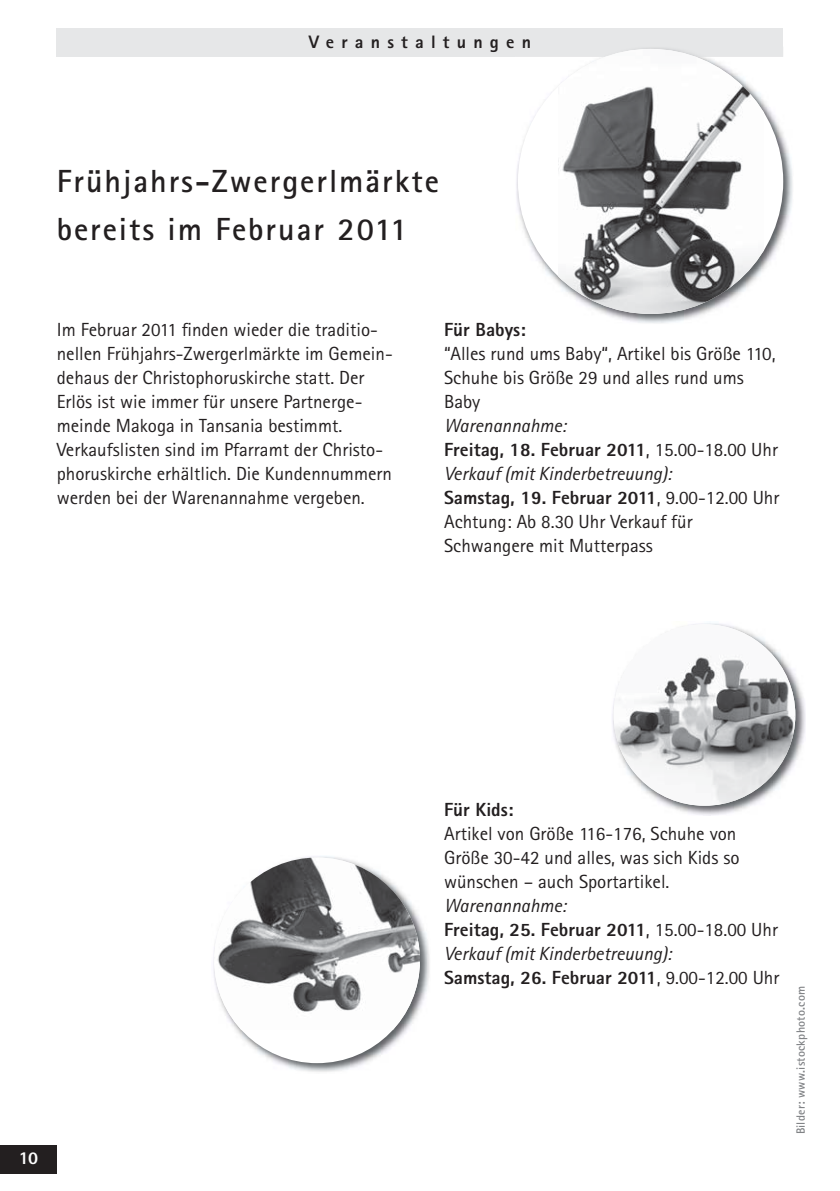
<style>
.page{position:relative;width:840px;height:1191px;background:#fff}
.page>*{position:absolute;margin:0;border:0;box-sizing:border-box;transform-origin:0 0}
.t1{font:700 32px/48px "Rotis Sans Serif";letter-spacing:.06em;color:#231f20}
.t2{font:19px/24px "Rotis Sans Serif";color:#231f20}
.t3{font:800 19px/24px "Rotis Sans Serif";color:#231f20}
.t4{font:800 18px "Rotis Sans Serif";letter-spacing:.4em;color:#231f20}
.t5{font:800 18px "Rotis Sans Serif";color:#fff}
.t6{font:700 12px "Rotis Sans Serif";letter-spacing:.02em;color:#808285}
.s1{font-style:italic}
.s2{font-weight:800}
.s3{font-weight:400;font-style:italic}
.s4{font-weight:400}
</style>
<div class="page">
<div style="left:0;top:1145px;width:57px;height:29px;background:#231f20"></div>
<div style="left:57px;top:28px;width:725px;height:29px;background:#e6e7e8"></div>
<img style="left:612px;top:623px;width:193px;height:193px">
<img style="left:613px;top:624px;width:181px;height:181px;border-radius:50%">
<img style="left:516px;top:47px;width:277px;height:276px">
<img style="left:516px;top:47px;width:266px;height:10px">
<img style="left:516px;top:47px;width:13px;height:5px">
<div style="left:517px;top:49px;width:265px;height:265px;background:#fff;border-radius:50%"></div>
<img style="left:558px;top:49px;width:204px;height:265px">
<img style="left:213px;top:856px;width:217px;height:216px">
<div style="left:214px;top:857px;width:206px;height:206px;background:#fff;border-radius:50%"></div>
<img style="left:214px;top:857px;width:206px;height:172px">
<p class="t4" style="left:309px;top:36px;width:223px">Veranstaltungen</p>
<h1 class="t1" style="left:57px;top:160px;width:383px">Frühjahrs-Zwergerlmärkte bereits im Februar 2011</h1>
<p class="t2" style="left:57px;top:319px;width:337px">Im Februar 2011 finden wieder die traditio&shy;nellen Frühjahrs-Zwergerlmärkte im Gemein&shy;dehaus der Christophoruskirche statt. Der Erlös ist wie immer für unsere Partnerge&shy;meinde Makoga in Tansania bestimmt.<br>Verkaufslisten sind im Pfarramt der Christo&shy;phoruskirche erhältlich. Die Kundennummern werden bei der Warenannahme vergeben.</p>
<p class="t3" style="left:444px;top:319px;width:83px">Für Babys:</p>
<p class="t2" style="left:444px;top:343px;width:333px">“Alles rund ums Baby“, Artikel bis Größe 110,<br>Schuhe bis Größe 29 und alles rund ums<br>Baby</p>
<p class="t2" style="left:444px;top:415px;width:336px"><span class="s1">Warenannahme:<br></span><span class="s2">Freitag, 18. Februar 2011</span>, 15.00-18.00 Uhr<br><span class="s1">Verkauf (mit Kinderbetreuung):<br></span><span class="s2">Samstag, 19. Februar 2011</span>, 9.00-12.00 Uhr<br>Achtung: Ab 8.30 Uhr Verkauf für<br>Schwangere mit Mutterpass</p>
<p class="t5" style="left:19px;top:1151px;width:21px">10</p>
<p class="t3" style="left:444px;top:799px;width:71px">Für Kids:</p>
<p class="t2" style="left:444px;top:823px;width:297px">Artikel von Größe 116-176, Schuhe von<br>Größe 30-42 und alles, was sich Kids so wünschen – auch Sportartikel.</p>
<p class="t3" style="left:444px;top:895px;width:336px"><span class="s3">Warenannahme:<br></span>Freitag, 25. Februar 2011<span class="s4">, 15.00-18.00 Uhr </span><span class="s3">Verkauf (mit Kinderbetreuung):<br></span>Samstag, 26. Februar 2011<span class="s4">, 9.00-12.00 Uhr</span></p>
<p class="t6" style="left:796px;top:1134px;width:150px;rotate:-90deg">Bilder: www.istockphoto.com</p>
</div>
